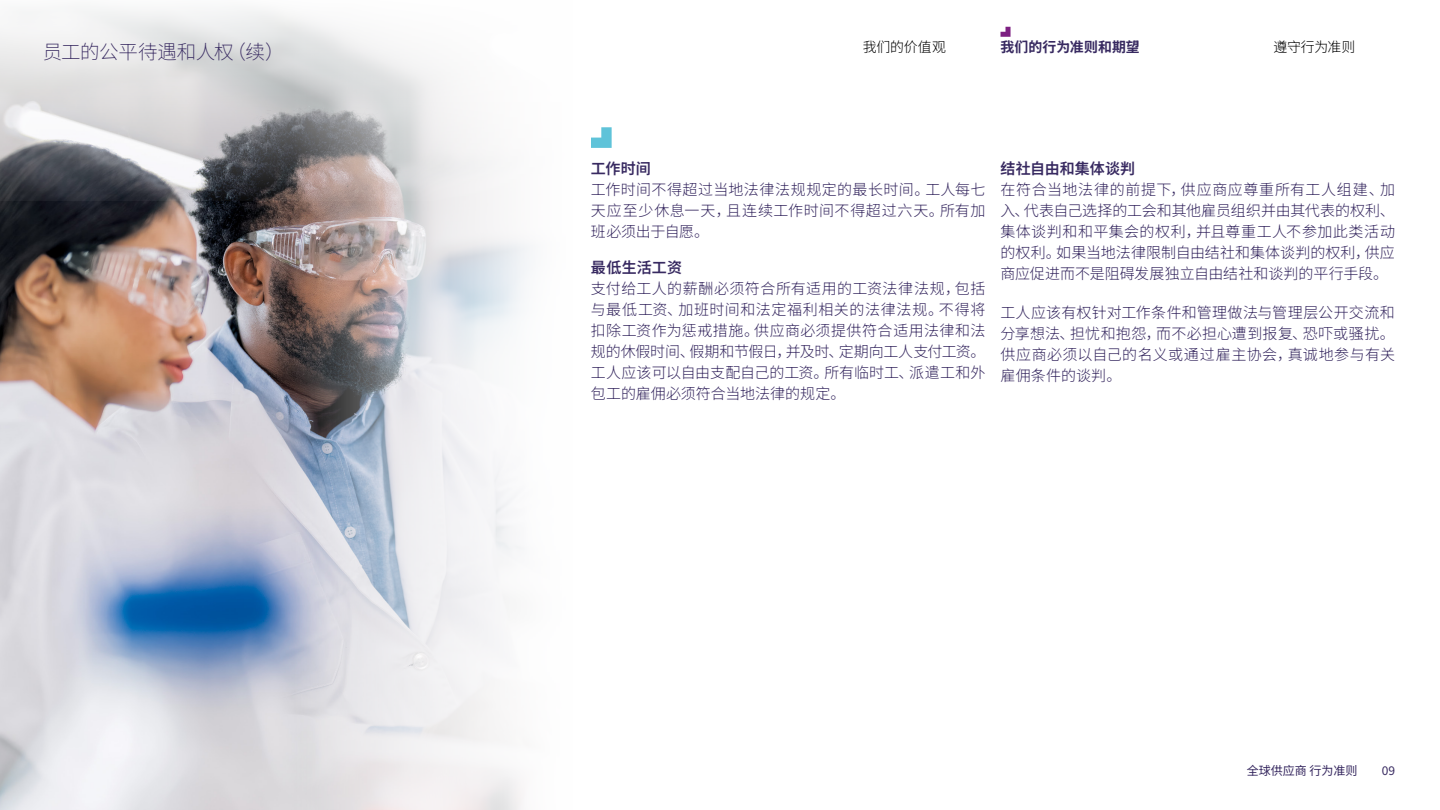
<style>
.page{position:relative;width:1440px;height:810px;background:#fff}
.page>*{position:absolute;margin:0;border:0;box-sizing:border-box;transform-origin:0 0}
.t1{font:200 19.5px "Noto Sans SC";letter-spacing:-.02em;color:#382a61}
.t2{font:300 15px/21px "Noto Sans SC";letter-spacing:.01em;color:#382a61;text-align:justify}
.t3{font:600 15px "Noto Sans SC";letter-spacing:.01em;color:#382a61}
.t4{font:300 13.88px "Noto Sans SC";letter-spacing:-.01em;color:#000}
.t5{font:700 13.88px "Noto Sans SC";letter-spacing:.005em;color:#382a61}
.t6{font:12px "Noto Sans SC";color:#382a61}
</style>
<div class="page">
<img style="left:0;top:201px;width:294px;height:609px">
<svg style="left:294px;top:201px;width:236px;height:609px"></svg>
<svg style="left:0;top:9px;width:493px;height:192px"></svg>
<svg style="left:591px;top:127px;width:21px;height:21px"></svg>
<svg style="left:1000px;top:27px;width:11px;height:10px"></svg>
<h1 class="t1" style="left:43px;top:41px;width:243px">员工的公平待遇和人权（续）</h1>
<p class="t4" style="left:863px;top:39px;width:85px">我们的价值观</p>
<p class="t5" style="left:1000px;top:39px;width:141px">我们的行为准则和期望</p>
<p class="t4" style="left:1274px;top:39px;width:83px">遵守行为准则</p>
<p class="t3" style="left:591px;top:160px;width:61px">工作时间</p>
<p class="t2" style="left:591px;top:179px;width:396px">工作时间不得超过当地法律法规规定的最长时间。工人每七天应至少休息一天，且连续工作时间不得超过六天。所有加班必须出于自愿。</p>
<p class="t3" style="left:591px;top:259px;width:93px">最低生活工资</p>
<p class="t2" style="left:591px;top:278px;width:396px">支付给工人的薪酬必须符合所有适用的工资法律法规，包括与最低工资、加班时间和法定福利相关的法律法规。不得将扣除工资作为惩戒措施。供应商必须提供符合适用法律和法规的休假时间、假期和节假日，并及时、定期向工人支付工资。工人应该可以自由支配自己的工资。所有临时工、派遣工和外包工的雇佣必须符合当地法律的规定。</p>
<p class="t3" style="left:1000px;top:160px;width:136px">结社自由和集体谈判</p>
<p class="t2" style="left:1000px;top:179px;width:396px">在符合当地法律的前提下，供应商应尊重所有工人组建、加入、代表自己选择的工会和其他雇员组织并由其代表的权利、集体谈判和和平集会的权利，并且尊重工人不参加此类活动的权利。如果当地法律限制自由结社和集体谈判的权利，供应商应促进而不是阻碍发展独立自由结社和谈判的平行手段。</p>
<p class="t2" style="left:1000px;top:302px;width:396px">工人应该有权针对工作条件和管理做法与管理层公开交流和分享想法、担忧和抱怨，而不必担心遭到报复、恐吓或骚扰。供应商必须以自己的名义或通过雇主协会，真诚地参与有关雇佣条件的谈判。</p>
<p class="t6" style="left:1247px;top:763px;width:112px">全球供应商 行为准则</p>
<p class="t6" style="left:1382px;top:763px;width:15px">09</p>
</div>
